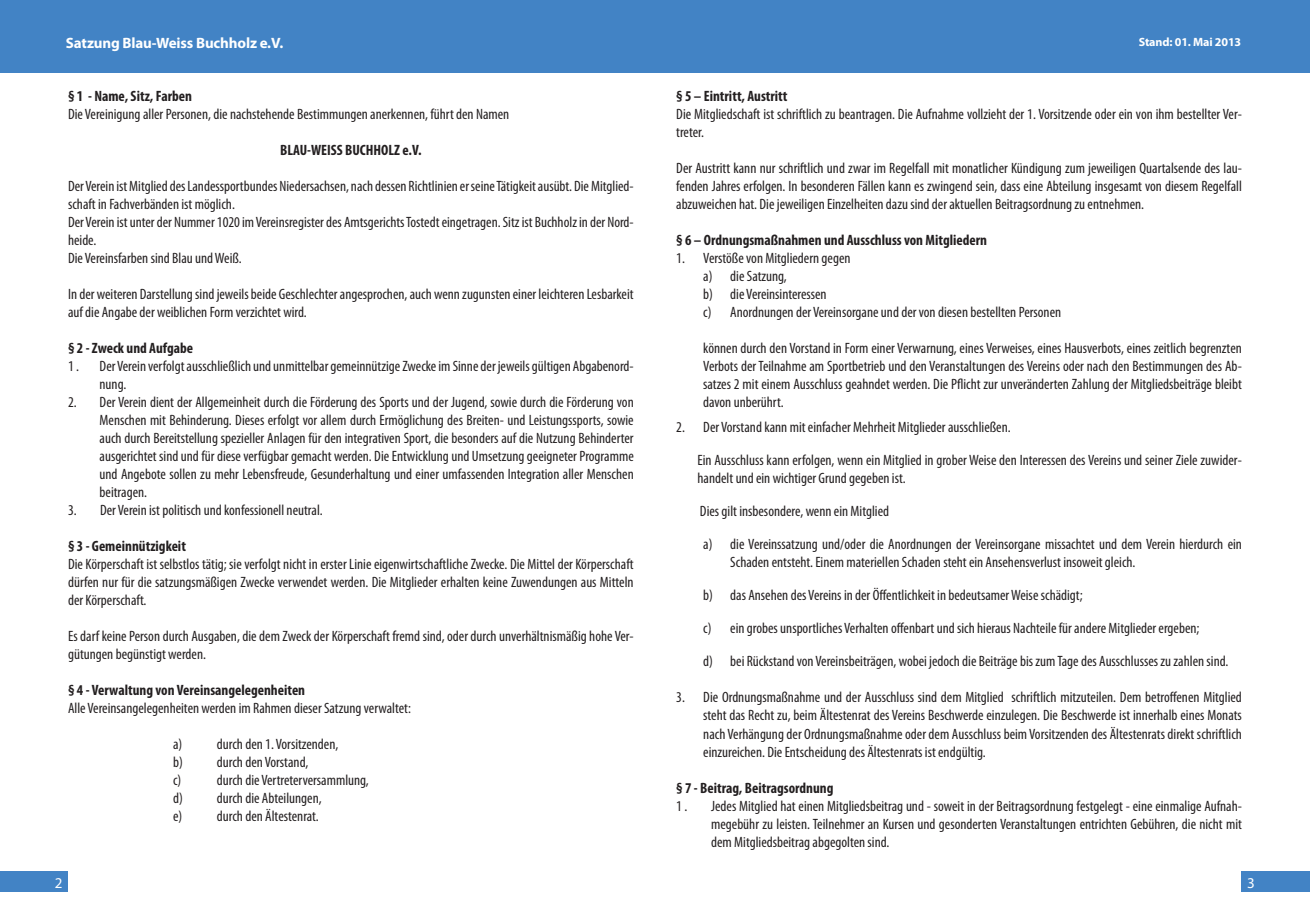
<style>
.page{position:relative;width:1310px;height:919px;background:#fff}
.page>*{position:absolute;margin:0;border:0;box-sizing:border-box;transform-origin:0 0}
.t1{font:condensed 15px/18px "Myriad Pro";color:#231f20}
.t2{font:700 condensed 15px "Myriad Pro";color:#231f20}
.t3{font:700 15px "Myriad Pro";letter-spacing:-.01em;color:#fff}
.t4{font:15px "Myriad Pro";color:#fff}
.t5{font:700 12px "Myriad Pro";letter-spacing:-.01em;color:#fff}
</style>
<div class="page">
<div style="left:0;top:0;width:655px;height:72px;background:#4283c5"></div>
<div style="left:655px;top:0;width:655px;height:72px;background:#4283c5"></div>
<div style="left:0;top:871px;width:68px;height:21px;background:#4283c5"></div>
<div style="left:1242px;top:871px;width:68px;height:21px;background:#4283c5"></div>
<p class="t3" style="left:66px;top:34px;width:219px">Satzung Blau-Weiss Buchholz e.V.</p>
<p class="t5" style="left:1138px;top:34px;width:104px">Stand: 01. Mai 2013</p>
<p class="t2" style="left:68px;top:86px;width:125px">§ 1 ‑ Name, Sitz, Farben</p>
<p class="t1" style="left:68px;top:104px;width:443px">Die Vereinigung aller Personen, die nachstehende Bestimmungen anerkennen, führt den Namen</p>
<p class="t2" style="left:280px;top:140px;width:143px">BLAU‑WEISS BUCHHOLZ e.V.</p>
<p class="t1" style="left:68px;top:176px;width:567px">Der Verein ist Mitglied des Landessportbundes Niedersachsen, nach dessen Richtlinien er seine Tätigkeit ausübt. Die Mitglied‑ schaft in Fachverbänden ist möglich.<br>Der Verein ist unter der Nummer 1020im Vereinsregister des Amtsgerichts Tostedteingetragen. Sitz ist Buchholz in der Nord‑ heide.<br>Die Vereinsfarben sind Blau und Weiß.</p>
<p class="t1" style="left:68px;top:284px;width:567px">In der weiteren Darstellung sind jeweils beide Geschlechter angesprochen, auch wenn zugunsten einer leichteren Lesbarkeit auf die Angabe der weiblichen Form verzichtet wird.</p>
<p class="t2" style="left:68px;top:338px;width:127px">§ 2 ‑ Zweck und Aufgabe</p>
<p class="t1" style="left:68px;top:356px;width:13px">1 .</p>
<p class="t1" style="left:100px;top:356px;width:536px">Der Verein verfolgt ausschließlich und unmittelbar gemeinnützige Zwecke im Sinne der jeweils gültigen Abgabenord‑ nung.</p>
<p class="t1" style="left:100px;top:392px;width:536px;text-align:justify;text-indent:-32px">2. Der Verein dient der Allgemeinheit durch die Förderung des Sports und der Jugend, sowie durch die Förderung von Menschen mit Behinderung. Dieses erfolgt vor allem durch Ermöglichung des Breiten‑ und Leistungssports, sowie auch durch Bereitstellung spezieller Anlagen für den integrativen Sport, die besonders auf die Nutzung Behinderter ausgerichtet sind und für diese verfügbar gemacht werden. Die Entwicklung und Umsetzung geeigneter Programme und Angebote sollen zu mehr Lebensfreude, Gesunderhaltung und einer umfassenden Integration aller Menschen beitragen.</p>
<p class="t1" style="left:68px;top:500px;width:256px">3. Der Verein ist politisch und konfessionell neutral.</p>
<p class="t2" style="left:68px;top:536px;width:119px">§ 3 ‑ Gemeinnützigkeit</p>
<p class="t1" style="left:68px;top:554px;width:567px;text-align:justify">Die Körperschaft ist selbstlos tätig; sie verfolgt nicht in erster Linie eigenwirtschaftliche Zwecke. Die Mittel der Körperschaft dürfen nur für die satzungsmäßigen Zwecke verwendet werden. Die Mitglieder erhalten keine Zuwendungen aus Mitteln der Körperschaft.</p>
<p class="t1" style="left:68px;top:626px;width:567px">Es darf keine Person durch Ausgaben, die dem Zweck der Körperschaft fremd sind, oder durch unverhältnismäßig hohe Ver‑ gütungen begünstigt werden.</p>
<p class="t2" style="left:68px;top:680px;width:239px">§ 4 ‑ Verwaltung von Vereinsangelegenheiten</p>
<p class="t1" style="left:68px;top:698px;width:344px">Alle Vereinsangelegenheiten werden im Rahmen dieser Satzung verwaltet:</p>
<p class="t1" style="left:173px;top:734px;width:197px">a) durch den 1. Vorsitzenden,<br>b) durch den Vorstand,<br>c) durch die Vertreterversammlung, d) durch die Abteilungen,<br>e) durch den Ältestenrat.</p>
<p class="t2" style="left:676px;top:86px;width:113px">§ 5 – Eintritt, Austritt</p>
<p class="t1" style="left:676px;top:104px;width:567px">Die Mitgliedschaft ist schriftlich zu beantragen. Die Aufnahme vollzieht der 1. Vorsitzende oder ein von ihm bestellter Ver‑ treter.</p>
<p class="t1" style="left:676px;top:158px;width:567px;text-align:justify">Der Austritt kann nur schriftlich und zwar im Regelfall mit monatlicher Kündigung zum jeweiligen Quartalsende des lau‑ fenden Jahres erfolgen. In besonderen Fällen kann es zwingend sein, dass eine Abteilung insgesamt von diesem Regelfall abzuweichen hat. Die jeweiligen Einzelheiten dazu sind der aktuellen Beitragsordnung zu entnehmen.</p>
<p class="t2" style="left:676px;top:230px;width:312px">§ 6 – Ordnungsmaßnahmen und Ausschluss von Mitgliedern</p>
<p class="t1" style="left:703px;top:248px;width:359px;text-indent:-27px">1. Verstöße von Mitgliedern gegen<br>a) die Satzung,<br>b) die Vereinsinteressen<br>c) Anordnungen der Vereinsorgane und der von diesen bestellten Personen</p>
<p class="t1" style="left:703px;top:338px;width:540px;text-align:justify">können durch den Vorstand in Form einer Verwarnung, eines Verweises, eines Hausverbots, eines zeitlich begrenzten Verbots der Teilnahme am Sportbetrieb und den Veranstaltungen des Vereins oder nach den Bestimmungen des Ab‑ satzes 2 mit einem Ausschluss geahndet werden. Die Pflicht zur unveränderten Zahlung der Mitgliedsbeiträge bleibt davon unberührt.</p>
<p class="t1" style="left:676px;top:418px;width:336px">2. Der Vorstand kann mit einfacher Mehrheit Mitglieder ausschließen.</p>
<p class="t1" style="left:697px;top:451px;width:546px">Ein Ausschluss kann erfolgen, wenn ein Mitglied in grober Weise den Interessen des Vereins und seiner Ziele zuwider‑ handelt und ein wichtiger Grund gegeben ist.</p>
<p class="t1" style="left:700px;top:502px;width:191px">Dies gilt insbesondere, wenn ein Mitglied</p>
<p class="t1" style="left:730px;top:535px;width:513px;text-indent:-27px">a) die Vereinssatzung und/oder die Anordnungen der Vereinsorgane missachtet und dem Verein hierdurch ein<br>Schaden entsteht. Einem materiellen Schaden steht ein Ansehensverlust insoweit gleich.</p>
<p class="t1" style="left:703px;top:586px;width:381px">b) das Ansehen des Vereins in der Öffentlichkeit in bedeutsamer Weise schädigt;</p>
<p class="t1" style="left:703px;top:619px;width:498px">c) ein grobes unsportliches Verhalten offenbart und sich hieraus Nachteile für andere Mitglieder ergeben;</p>
<p class="t1" style="left:703px;top:652px;width:527px">d) bei Rückstand von Vereinsbeiträgen, wobei jedoch die Beiträge bis zum Tage des Ausschlusses zu zahlen sind.</p>
<p class="t1" style="left:703px;top:688px;width:540px;text-align:justify;text-indent:-27px">3. Die Ordnungsmaßnahme und der Ausschluss sind dem Mitglied schriftlich mitzuteilen. Dem betroffenen Mitglied steht das Recht zu, beim Ältestenrat des Vereins Beschwerde einzulegen. Die Beschwerde ist innerhalb eines Monats nach Verhängung der Ordnungsmaßnahme oder dem Ausschluss beim Vorsitzenden des Ältestenrats direkt schriftlich einzureichen. Die Entscheidung des Ältestenrats ist endgültig.</p>
<p class="t2" style="left:676px;top:778px;width:159px">§ 7 ‑ Beitrag, Beitragsordnung</p>
<p class="t1" style="left:676px;top:796px;width:13px">1 .</p>
<p class="t1" style="left:711px;top:796px;width:532px;text-align:justify">Jedes Mitglied hat einen Mitgliedsbeitrag und ‑ soweit in der Beitragsordnung festgelegt ‑ eine einmalige Aufnah‑ megebühr zu leisten. Teilnehmer an Kursen und gesonderten Veranstaltungen entrichten Gebühren, die nicht mit dem Mitgliedsbeitrag abgegolten sind.</p>
<p class="t4" style="left:55px;top:873px;width:9px">2</p>
<p class="t4" style="left:1247px;top:873px;width:9px">3</p>
</div>
